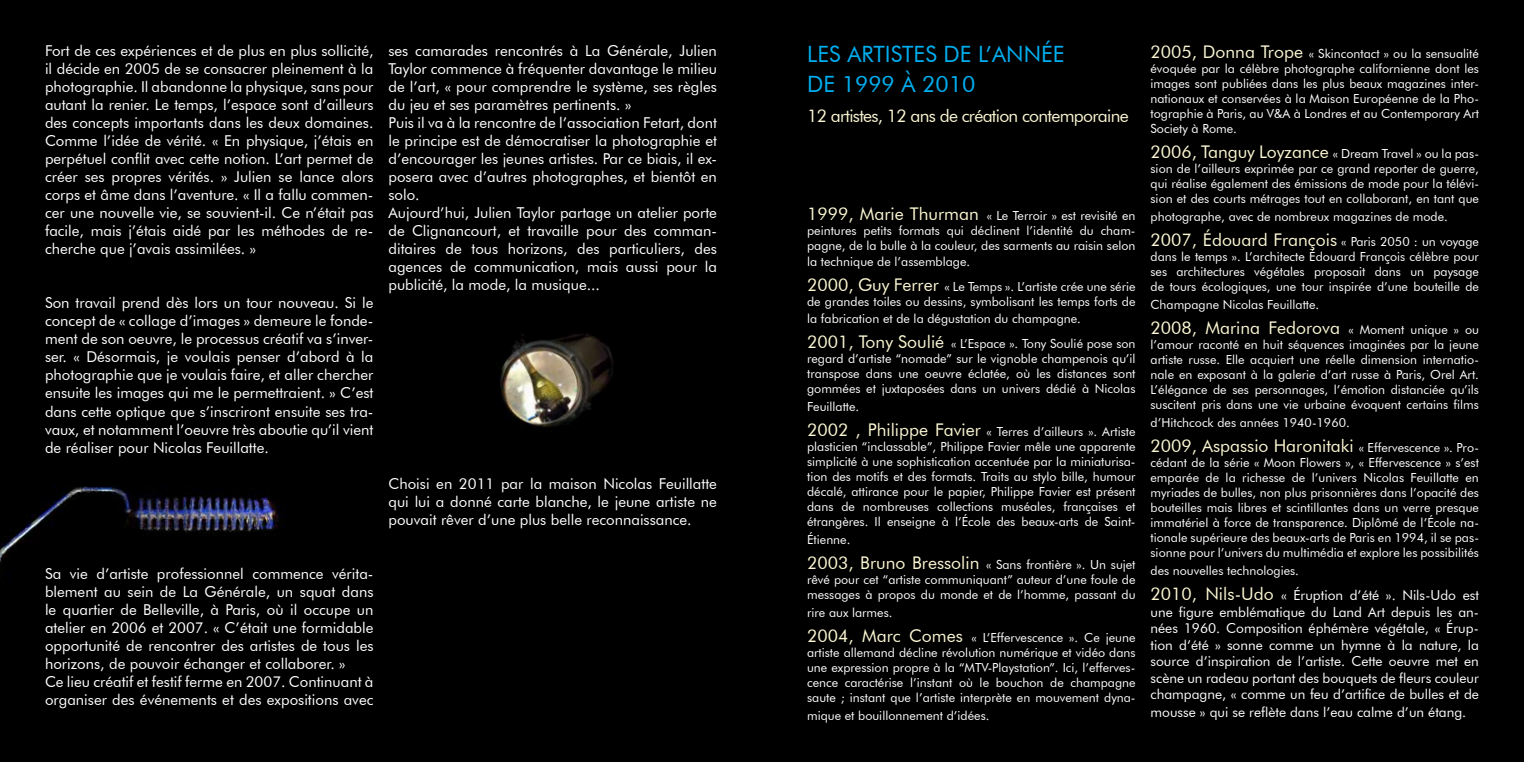
<style>
.page{position:relative;width:1524px;height:762px;background:#000}
.page>*{position:absolute;margin:0;border:0;box-sizing:border-box;transform-origin:0 0}
.t1{font:22.5px/30px "Futura BT";color:#00aeef}
.t2{font:17.5px "Futura BT";color:#fbf6d2}
.t3{font:17.5px "Futura BT";letter-spacing:-.04em;color:#fbf6d2}
.t4{font:15px/18px "Futura BT";color:#fff;text-align:justify}
.t5{font:13.75px/16.5px "Futura BT";color:#fff;text-align:justify}
.t6{font:12.5px/15px "Futura BT";color:#fff;text-align:justify}
.s1{font-size:17.5px;color:#fbf6d2}
.s2{font-size:12.5px;color:#fff}
</style>
<div class="page">
<img style="left:0;top:486px;width:284px;height:88px">
<img style="left:500px;top:334px;width:113px;height:93px">
<p class="t4" style="left:45px;top:42px;width:330px">Fort de ces expériences et de plus en plus sollicité, il décide en 2005 de se consacrer pleinement à la photographie. Il abandonne la physique, sans pour autant la renier. Le temps, l’espace sont d’ailleurs des concepts importants dans les deux domaines.<br>Comme l’idée de vérité. « En physique, j’étais en perpétuel conflit avec cette notion. L’art permet de créer ses propres vérités. » Julien se lance alors corps et âme dans l’aventure. « Il a fallu commen&shy;cer une nouvelle vie, se souvient-il. Ce n’était pas facile, mais j’étais aidé par les méthodes de re&shy;cherche que j’avais assimilées. »</p>
<p class="t4" style="left:45px;top:294px;width:330px">Son travail prend dès lors un tour nouveau. Si le concept de « collage d’images » demeure le fonde&shy;ment de son oeuvre, le processus créatif va s’inver&shy;ser. « Désormais, je voulais penser d’abord à la photographie que je voulais faire, et aller chercher ensuite les images qui me le permettraient. » C’est dans cette optique que s’inscriront ensuite ses tra&shy;vaux, et notamment l’oeuvre très aboutie qu’il vient de réaliser pour Nicolas Feuillatte.</p>
<p class="t4" style="left:388px;top:42px;width:330px;text-align:left">ses camarades rencontrés à La Générale, Julien Taylor commence à fréquenter davantage le milieu de l’art, « pour comprendre le système, ses règles du jeu et ses paramètres pertinents. »<br>Puis il va à la rencontre de l’association Fetart, dont le principe est de démocratiser la photographie et d’encourager les jeunes artistes. Par ce biais, il ex&shy;posera avec d’autres photographes, et bientôt en solo.<br>Aujourd’hui, Julien Taylor partage un atelier porte de Clignancourt, et travaille pour des comman&shy;ditaires de tous horizons, des particuliers, des agences de communication, mais aussi pour la publicité, la mode, la musique...</p>
<p class="t4" style="left:388px;top:474px;width:330px">Choisi en 2011 par la maison Nicolas Feuillatte qui lui a donné carte blanche, le jeune artiste ne pouvait rêver d’une plus belle reconnaissance.</p>
<p class="t4" style="left:45px;top:564px;width:330px;text-align:left">Sa vie d’artiste professionnel commence vérita&shy;blement au sein de La Générale, un squat dans le quartier de Belleville, à Paris, où il occupe un atelier en 2006 et 2007. « C’était une formidable opportunité de rencontrer des artistes de tous les horizons, de pouvoir échanger et collaborer. »<br>Ce lieu créatif et festif ferme en 2007. Continuant à organiser des événements et des expositions avec</p>
<h1 class="t1" style="left:807px;top:39px;width:259px">LES ARTISTES DE L’ANNÉE<br>DE 1999 À 2010</h1>
<h2 class="t3" style="left:807px;top:105px;width:323px">12 artistes, 12 ans de création contemporaine</h2>
<p class="t6" style="left:807px;top:208px;width:330px"><span class="s1">1999, Marie Thurman</span> « Le Terroir » est revisité en peintures petits formats qui déclinent l’identité du cham&shy;pagne, de la bulle à la couleur, des sarments au raisin selon</p>
<p class="t6" style="left:807px;top:249px;width:330px;line-height:25px">la technique de l’assemblage.<br><span class="s1">2000, Guy Ferrer</span> « Le Temps ». L’artiste crée une série</p>
<p class="t6" style="left:807px;top:293px;width:330px;line-height:16.5px">de grandes toiles ou dessins, symbolisant les temps forts de la fabrication et de la dégustation du champagne.</p>
<p class="t6" style="left:807px;top:336px;width:330px"><span class="s1">2001, Tony Soulié</span> « L’Espace ». Tony Soulié pose son regard d’artiste “nomade” sur le vignoble champenois qu’il transpose dans une oeuvre éclatée, où les distances sont gommées et juxtaposées dans un univers dédié à Nicolas</p>
<p class="t6" style="left:807px;top:394px;width:330px;line-height:25px">Feuillatte.<br><span class="s1">2002 , Philippe Favier</span> « Terres d’ailleurs ». Artiste</p>
<p class="t6" style="left:807px;top:439px;width:330px">plasticien “inclassable”, Philippe Favier mêle une apparente simplicité à une sophistication accentuée par la miniaturisa&shy;tion des motifs et des formats. Traits au stylo bille, humour décalé, attirance pour le papier, Philippe Favier est présent dans de nombreuses collections muséales, françaises et étrangères. Il enseigne à l’École des beaux-arts de Saint-</p>
<p class="t6" style="left:807px;top:527px;width:330px;line-height:25px">Étienne.<br><span class="s1">2003, Bruno Bressolin</span> « Sans frontière ». Un sujet</p>
<p class="t6" style="left:807px;top:572px;width:330px">rêvé pour cet “artiste communiquant” auteur d’une foule de messages à propos du monde et de l’homme, passant du</p>
<p class="t6" style="left:807px;top:600px;width:330px;line-height:25px">rire aux larmes.<br><span class="s1">2004, Marc Comes</span> « L’Effervescence ». Ce jeune</p>
<p class="t6" style="left:807px;top:645px;width:330px">artiste allemand décline révolution numérique et vidéo dans une expression propre à la “MTV-Playstation”. Ici, l’efferves&shy;cence caractérise l’instant où le bouchon de champagne saute ; instant que l’artiste interprète en mouvement dyna-</p>
<p class="t6" style="left:807px;top:708px;width:184px">mique et bouillonnement d’idées.</p>
<p class="t6" style="left:1150px;top:46px;width:330px"><span class="s1">2005, Donna Trope</span> « Skincontact » ou la sensualité évoquée par la célèbre photographe californienne dont les images sont publiées dans les plus beaux magazines inter&shy;nationaux et conservées à la Maison Européenne de la Pho&shy;tographie à Paris, au V&amp;A à Londres et au Contemporary Art Society à Rome.</p>
<p class="t6" style="left:1150px;top:146px;width:330px"><span class="s1">2006, Tanguy Loyzance</span> « Dream Travel » ou la pas&shy;sion de l’ailleurs exprimée par ce grand reporter de guerre, qui réalise également des émissions de mode pour la télévi&shy;sion et des courts métrages tout en collaborant, en tant que</p>
<p class="t6" style="left:1150px;top:209px;width:299px">photographe, avec de nombreux magazines de mode.</p>
<h2 class="t2" style="left:1150px;top:229px;width:330px">2007, Édouard François <span class="s2">« Paris 2050 : un voyage</span></h2>
<p class="t6" style="left:1150px;top:249px;width:330px">dans le temps ». L’architecte Édouard François célèbre pour ses architectures végétales proposait dans un paysage de tours écologiques, une tour inspirée d’une bouteille de</p>
<p class="t6" style="left:1150px;top:297px;width:170px">Champagne Nicolas Feuillatte.</p>
<h2 class="t2" style="left:1150px;top:317px;width:330px">2008, Marina Fedorova <span class="s2">« Moment unique » ou</span></h2>
<p class="t6" style="left:1150px;top:337px;width:330px">l’amour raconté en huit séquences imaginées par la jeune artiste russe. Elle acquiert une réelle dimension internatio&shy;nale en exposant à la galerie d’art russe à Paris, Orel Art.<br>L’élégance de ses personnages, l’émotion distanciée qu’ils suscitent pris dans une vie urbaine évoquent certains films</p>
<p class="t6" style="left:1150px;top:415px;width:201px">d’Hitchcock des années 1940-1960.</p>
<h2 class="t2" style="left:1150px;top:435px;width:330px">2009, Aspassio Haronitaki <span class="s2">« Effervescence ». Pro-</span></h2>
<p class="t6" style="left:1150px;top:455px;width:330px">cédant de la série « Moon Flowers », « Effervescence » s’est emparée de la richesse de l’univers Nicolas Feuillatte en myriades de bulles, non plus prisonnières dans l’opacité des bouteilles mais libres et scintillantes dans un verre presque immatériel à force de transparence. Diplômé de l’École na&shy;tionale supérieure des beaux-arts de Paris en 1994, il se pas&shy;sionne pour l’univers du multimédia et explore les possibilités</p>
<p class="t6" style="left:1150px;top:563px;width:150px">des nouvelles technologies.</p>
<p class="t5" style="left:1150px;top:587px;width:330px"><span class="s1">2010, Nils-Udo</span> « Éruption d’été ». Nils-Udo est une figure emblématique du Land Art depuis les an&shy;nées 1960. Composition éphémère végétale, « Érup&shy;tion d’été » sonne comme un hymne à la nature, la source d’inspiration de l’artiste. Cette oeuvre met en scène un radeau portant des bouquets de fleurs couleur champagne, « comme un feu d’artifice de bulles et de</p>
<p class="t5" style="left:1150px;top:704px;width:317px">mousse » qui se reflète dans l’eau calme d’un étang.</p>
</div>
